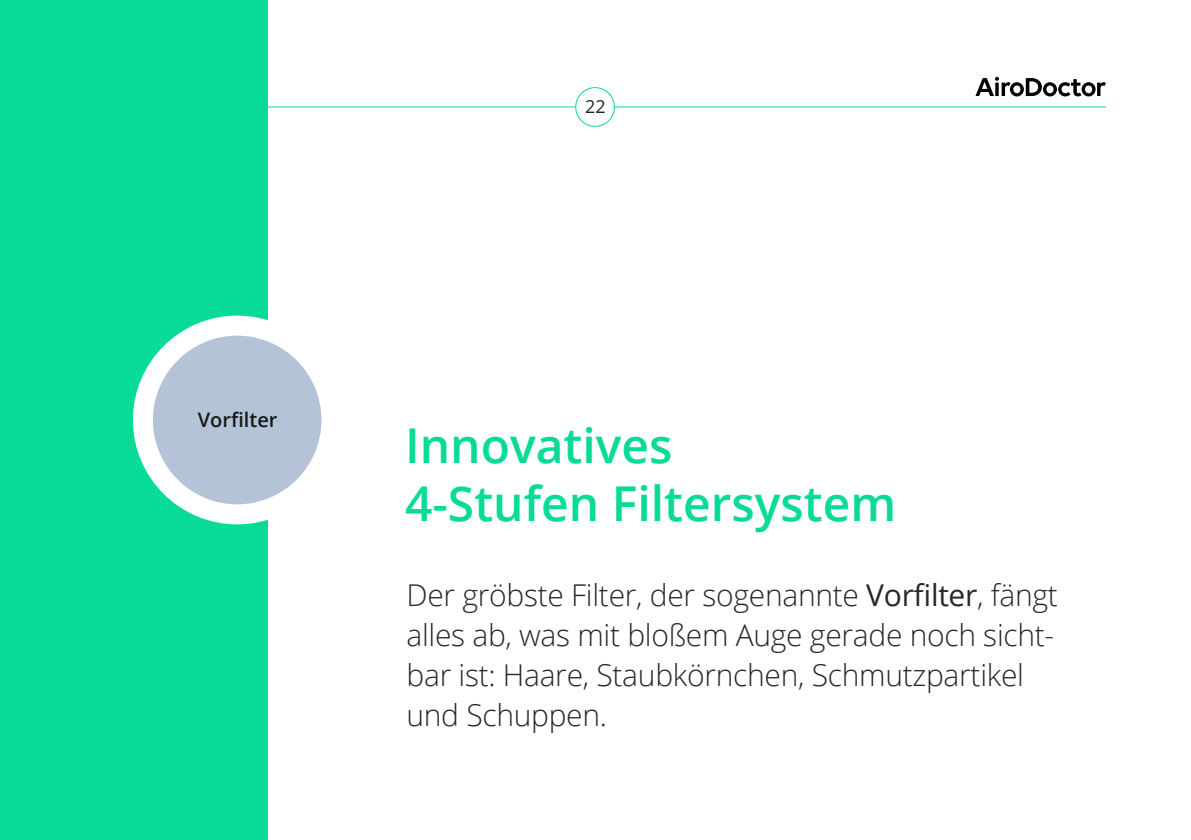
<style>
.page{position:relative;width:1191px;height:840px;background:#fff}
.page>*{position:absolute;margin:0;border:0;box-sizing:border-box;transform-origin:0 0}
.t1{font:600 48px/57.6px "Open Sans";color:#08da97}
.t2{font:300 30px/40px "Open Sans";letter-spacing:-.01em;color:#292829}
.t3{font:600 20px "Open Sans";color:#191919}
.t4{font:18px "Open Sans";color:#1c2630}
.s1{font-weight:400}
</style>
<div class="page">
<hr style="left:85px;top:106px;width:1021px;height:1px;background:#08da97">
<div style="left:576px;top:88px;width:38px;height:38px;background:#fff;border-radius:50%"></div>
<div style="left:575px;top:87px;width:40px;height:40px;border:1px solid #08da97;border-radius:50%"></div>
<svg style="left:975px;top:77px;width:131px;height:19px"></svg>
<div style="left:0;top:0;width:268px;height:839px;background:#08da97"></div>
<div style="left:143px;top:325px;width:188px;height:189px;background:#b4c3d7;border-radius:50%"></div>
<div style="left:133px;top:315px;width:208px;height:209px;border:20px solid #fff;border-radius:50%"></div>
<p class="t3" style="left:198px;top:406px;width:81px">Vorfilter</p>
<p class="t4" style="left:585px;top:94px;width:22px">22</p>
<h1 class="t1" style="left:405px;top:415px;width:493px">Innovatives<br>4-Stufen Filtersystem</h1>
<p class="t2" style="left:406px;top:574px;width:653px">Der gröbste Filter, der sogenannte <span class="s1">Vorfilter</span>, fängt alles ab, was mit bloßem Auge gerade noch sicht&shy;bar ist: Haare, Staubkörnchen, Schmutzpartikel und Schuppen.</p>
</div>
